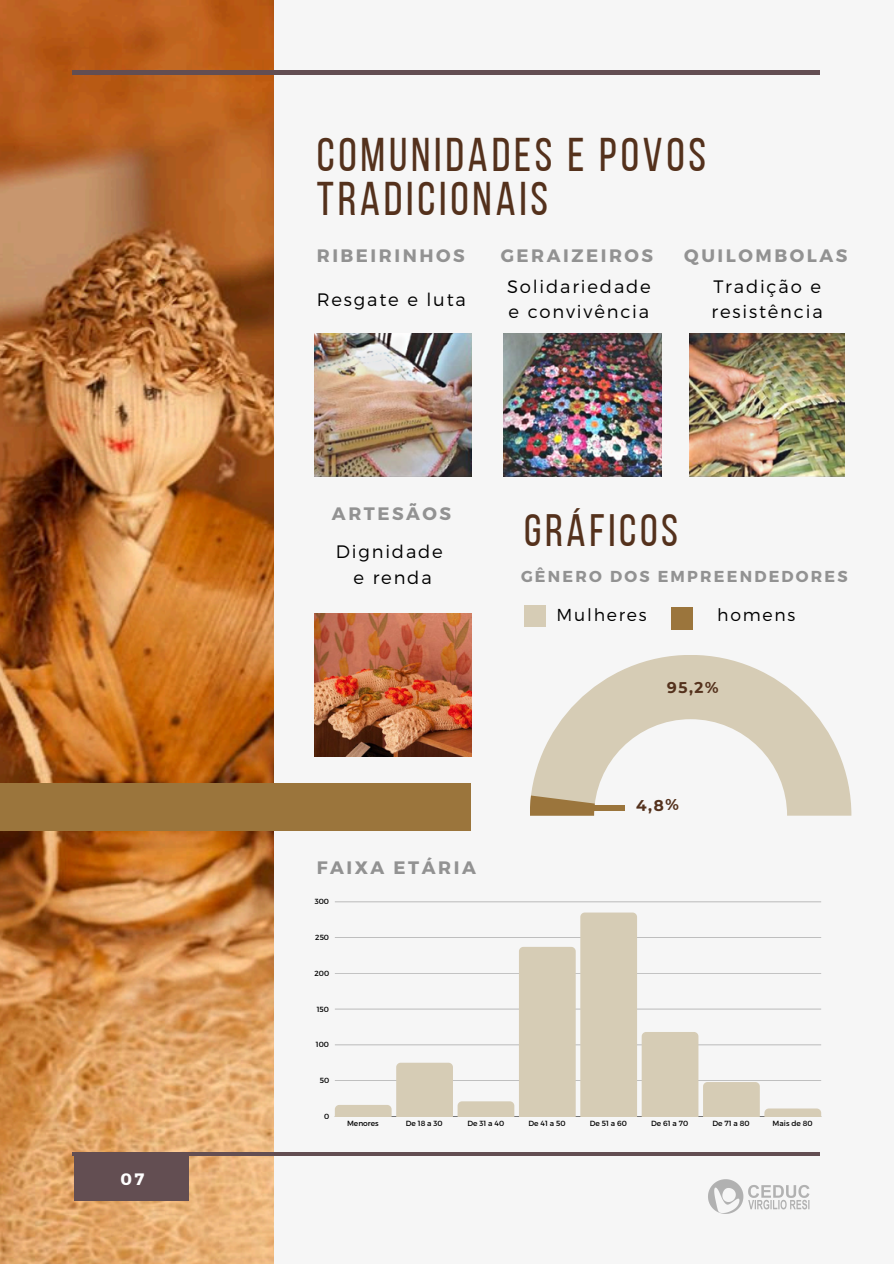
<style>
.page{position:relative;width:894px;height:1264px;background:#fff}
.page>*{position:absolute;margin:0;border:0;box-sizing:border-box;transform-origin:0 0}
.t1{font:47.25px/43.8px "Bebas Neue";letter-spacing:.08em;color:#54311c}
.t2{font:45.3px "Bebas Neue";letter-spacing:.08em;color:#54311c}
.t3{font:300 18px/25.8px "Montserrat";letter-spacing:.1em;color:#000}
.t4{font:700 18px "Montserrat";letter-spacing:.14em;color:#929292}
.t5{font:300 17.25px "Montserrat";letter-spacing:.1em;color:#000}
.t6{font:700 16.5px "Montserrat";color:#fff}
.t7{font:700 15.9px "Montserrat";letter-spacing:.14em;color:#929292}
.t8{font:700 15.3px "Montserrat";color:#54311c}
.t9{font:7.5px "Montserrat";color:#000}
</style>
<div class="page">
<div style="left:0;top:0;width:893px;height:1263px;background:#f6f6f6"></div>
<img style="left:0;top:0;width:273px;height:1263px">
<hr style="left:72px;top:71px;width:747px;height:3px;background:#634e52">
<div style="left:74px;top:1154px;width:115px;height:46px;background:#634e52"></div>
<hr style="left:72px;top:1152px;width:747px;height:3px;background:#634e52">
<img style="left:314px;top:334px;width:157px;height:143px">
<img style="left:689px;top:334px;width:155px;height:143px">
<img style="left:504px;top:334px;width:157px;height:143px">
<hr style="left:335px;top:1116px;width:486px;height:1px;background:#000">
<hr style="left:335px;top:901px;width:486px;height:1px;background:#000">
<svg style="left:335px;top:912px;width:486px;height:204px"></svg>
<svg style="left:531px;top:655px;width:320px;height:160px"></svg>
<svg style="left:530px;top:795px;width:64px;height:20px"></svg>
<div style="left:580px;top:805px;width:44px;height:5px;background:#9b753c"></div>
<div style="left:524px;top:605px;width:21px;height:21px;background:#d6ccb5"></div>
<div style="left:671px;top:607px;width:22px;height:23px;background:#9b753c"></div>
<img style="left:314px;top:613px;width:157px;height:143px">
<div style="left:0;top:782px;width:470px;height:48px;background:#9b753c"></div>
<img style="left:708px;top:1179px;width:102px;height:35px">
<p class="t6" style="left:120px;top:1168px;width:25px">07</p>
<h3 class="t1" style="left:317px;top:137px;width:390px">COMUNIDADES E POVOS<br>TRADICIONAIS</h3>
<h3 class="t4" style="left:500px;top:243px;width:154px">GERAIZEIROS</h3>
<h3 class="t4" style="left:684px;top:243px;width:164px">QUILOMBOLAS</h3>
<p class="t3" style="left:317px;top:286px;width:151px">Resgate e luta</p>
<h4 class="t4" style="left:317px;top:243px;width:149px">RIBEIRINHOS</h4>
<p class="t3" style="left:507px;top:272px;width:145px">Solidariedade e convivência</p>
<h4 class="t3" style="left:711px;top:272px;width:113px">Tradição e resistência</h4>
<p class="t4" style="left:332px;top:502px;width:121px">ARTESÃOS</p>
<p class="t3" style="left:336px;top:537px;width:108px">Dignidade</p>
<p class="t3" style="left:353px;top:563px;width:80px">e renda</p>
<h3 class="t4" style="left:317px;top:855px;width:161px">FAIXA ETÁRIA</h3>
<p class="t9" style="left:314px;top:896px;width:16px">300</p>
<p class="t9" style="left:315px;top:932px;width:15px">250</p>
<p class="t9" style="left:314px;top:968px;width:16px">200</p>
<p class="t9" style="left:316px;top:1004px;width:14px">150</p>
<p class="t9" style="left:316px;top:1039px;width:15px">100</p>
<p class="t9" style="left:319px;top:1075px;width:11px">50</p>
<p class="t2" style="left:524px;top:511px;width:155px">GRÁFICOS</p>
<h4 class="t7" style="left:521px;top:565px;width:328px">GÊNERO DOS EMPREENDEDORES</h4>
<h2 class="t5" style="left:556px;top:603px;width:92px">Mulheres</h2>
<h5 class="t5" style="left:717px;top:603px;width:80px">homens</h5>
<p class="t8" style="left:666px;top:678px;width:53px;rotate:-1deg">95,2%</p>
<p class="t8" style="left:635px;top:796px;width:44px;rotate:-1deg">4,8%</p>
<p class="t9" style="left:324px;top:1111px;width:7px">0</p>
<p class="t9" style="left:347px;top:1118px;width:33px">Menores</p>
<p class="t9" style="left:405px;top:1118px;width:38px">De 18 a 30</p>
<p class="t9" style="left:467px;top:1118px;width:38px">De 31 a 40</p>
<p class="t9" style="left:528px;top:1118px;width:39px">De 41 a 50</p>
<p class="t9" style="left:589px;top:1118px;width:39px">De 51 a 60</p>
<p class="t9" style="left:651px;top:1118px;width:39px">De 61 a 70</p>
<p class="t9" style="left:712px;top:1118px;width:39px">De 71 a 80</p>
<p class="t9" style="left:772px;top:1118px;width:41px">Mais de 80</p>
</div>
